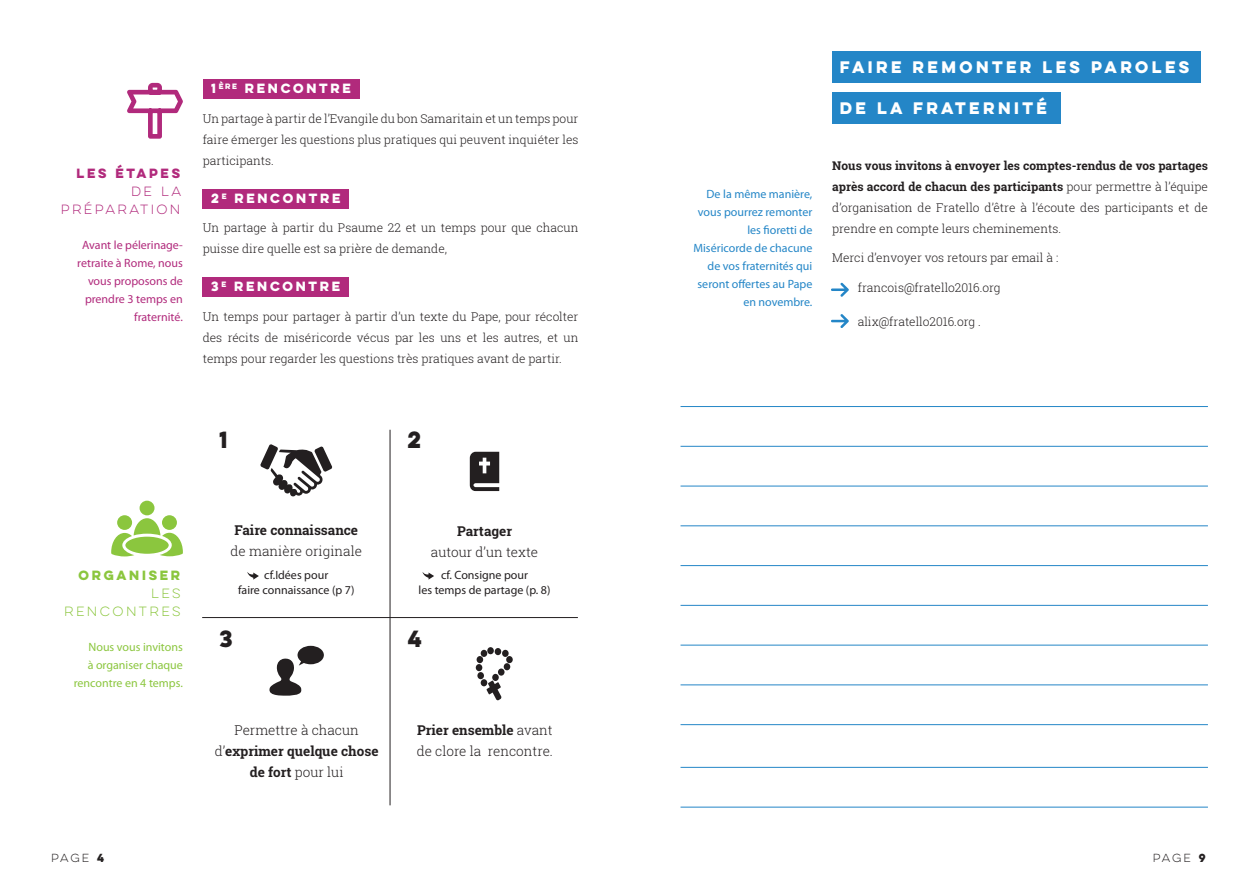
<style>
.page{position:relative;width:1259px;height:893px;background:#fff}
.page>*{position:absolute;margin:0;border:0;box-sizing:border-box;transform-origin:0 0}
.t1{font:700 21px "Lulo Clean One";color:#231f20}
.t2{font:700 15px "Lulo Clean One";color:#fff}
.t3{font:300 13.5px/21px "Roboto Slab";color:#231f20}
.t4{font:700 13.5px/21px "Roboto Slab";color:#231f20;text-align:center}
.t5{font:300 12px/21px "Roboto Slab";color:#231f20;text-align:justify}
.t6{font:12px/18px "Myriad Pro";color:#2486c7;text-align:right}
.t7{font:12px/18px "Myriad Pro";color:#b12a7c;text-align:right}
.t8{font:12px/14.4px "Myriad Pro";color:#231f20;text-align:center}
.t9{font:12px/18px "Myriad Pro";color:#8bc63e;text-align:right}
.t10{font:700 12px "Lulo Clean One";color:#fff}
.t11{font:12px/18px "Lulo Clean One";color:#b12a7c;text-align:right}
.t12{font:12px/18px "Lulo Clean One";color:#8bc63e;text-align:right}
.t13{font:10.5px "Lulo Clean One";letter-spacing:-.045em;color:#231f20}
.s1{font-weight:700}
.s2{font-weight:300}
</style>
<div class="page">
<div style="left:203px;top:278px;width:146px;height:19px;background:#b12a7c"></div>
<div style="left:203px;top:189px;width:146px;height:19px;background:#b12a7c"></div>
<svg style="left:127px;top:83px;width:56px;height:56px"></svg>
<div style="left:140px;top:501px;width:14px;height:14px;background:#8bc63e;border-radius:50%"></div>
<svg style="left:162px;top:515px;width:15px;height:15px"></svg>
<svg style="left:117px;top:515px;width:15px;height:15px"></svg>
<svg style="left:111px;top:518px;width:72px;height:38px"></svg>
<div style="left:203px;top:80px;width:156px;height:19px;background:#b12a7c"></div>
<svg style="left:486px;top:680px;width:15px;height:20px"></svg>
<div style="left:487px;top:647px;width:7px;height:7px;background:#231f20;border-radius:50%"></div>
<div style="left:495px;top:648px;width:6px;height:7px;background:#231f20;border-radius:50%"></div>
<div style="left:502px;top:650px;width:6px;height:7px;background:#231f20;border-radius:50%"></div>
<div style="left:506px;top:656px;width:7px;height:7px;background:#231f20;border-radius:50%"></div>
<div style="left:504px;top:663px;width:6px;height:7px;background:#231f20;border-radius:50%"></div>
<div style="left:498px;top:668px;width:6px;height:8px;background:#231f20;border-radius:50%"></div>
<div style="left:492px;top:674px;width:7px;height:7px;background:#231f20;border-radius:50%"></div>
<div style="left:481px;top:650px;width:6px;height:7px;background:#231f20;border-radius:50%"></div>
<div style="left:476px;top:656px;width:7px;height:7px;background:#231f20;border-radius:50%"></div>
<div style="left:476px;top:664px;width:6px;height:7px;background:#231f20;border-radius:50%"></div>
<div style="left:477px;top:672px;width:7px;height:7px;background:#231f20;border-radius:50%"></div>
<div style="left:481px;top:679px;width:6px;height:7px;background:#231f20;border-radius:50%"></div>
<svg style="left:470px;top:452px;width:29px;height:39px"></svg>
<svg style="left:260px;top:444px;width:72px;height:53px"></svg>
<svg style="left:269px;top:646px;width:55px;height:50px"></svg>
<hr style="left:202px;top:617px;width:376px;height:1px;background:#231f20">
<hr style="left:390px;top:430px;width:1px;height:375px;background:#231f20">
<svg style="left:247px;top:572px;width:12px;height:8px"></svg>
<svg style="left:422px;top:572px;width:12px;height:8px"></svg>
<div style="left:832px;top:51px;width:368px;height:32px;background:#2486c7"></div>
<div style="left:832px;top:92px;width:229px;height:32px;background:#2486c7"></div>
<svg style="left:831px;top:283px;width:18px;height:14px"></svg>
<svg style="left:831px;top:314px;width:18px;height:14px"></svg>
<hr style="left:680px;top:406px;width:528px;height:1px;background:#2486c7">
<hr style="left:680px;top:446px;width:528px;height:1px;background:#2486c7">
<hr style="left:680px;top:486px;width:528px;height:1px;background:#2486c7">
<hr style="left:680px;top:525px;width:528px;height:1px;background:#2486c7">
<hr style="left:680px;top:565px;width:528px;height:1px;background:#2486c7">
<hr style="left:680px;top:605px;width:528px;height:1px;background:#2486c7">
<hr style="left:680px;top:645px;width:528px;height:1px;background:#2486c7">
<hr style="left:680px;top:684px;width:528px;height:1px;background:#2486c7">
<hr style="left:680px;top:724px;width:528px;height:1px;background:#2486c7">
<hr style="left:680px;top:767px;width:528px;height:1px;background:#2486c7">
<hr style="left:680px;top:807px;width:528px;height:1px;background:#2486c7">
<p class="t11" style="left:61px;top:164px;width:124px"><span class="s1">LES ÉTAPES<br></span>DE LA<br>PRÉPARATION</p>
<p class="t7" style="left:77px;top:235px;width:107px">Avant le pélerinage&shy;retraite à Rome, nous vous proposons de prendre 3 temps en fraternité.</p>
<p class="t10" style="left:211px;top:79px;width:144px">1<sup>ÈRE</sup> RENCONTRE</p>
<p class="t5" style="left:203px;top:108px;width:377px">Un partage à partir de l’Evangile du bon Samaritain et un temps pour faire émerger les questions plus pratiques qui peuvent inquiéter les participants.</p>
<p class="t10" style="left:211px;top:189px;width:133px">2<sup>E</sup> RENCONTRE</p>
<p class="t5" style="left:203px;top:217px;width:377px">Un partage à partir du Psaume 22 et un temps pour que chacun puisse dire quelle est sa prière de demande,</p>
<p class="t10" style="left:211px;top:277px;width:133px">3<sup>E</sup> RENCONTRE</p>
<p class="t5" style="left:203px;top:306px;width:377px">Un temps pour partager à partir d’un texte du Pape, pour récolter des récits de miséricorde vécus par les uns et les autres, et un temps pour regarder les questions très pratiques avant de partir.</p>
<p class="t1" style="left:219px;top:423px;width:15px">1</p>
<p class="t1" style="left:407px;top:423px;width:20px">2</p>
<p class="t12" style="left:64px;top:567px;width:120px"><span class="s1">ORGANISER<br></span>LES<br>RENCONTRES</p>
<p class="t9" style="left:74px;top:638px;width:111px">Nous vous invitons<br>à organiser chaque rencontre en 4 temps.</p>
<p class="t13" style="left:51px;top:851px;width:57px">PAGE <span class="s1">4</span></p>
<p class="t3" style="left:231px;top:520px;width:133px"><span class="s1">Faire connaissance </span>de manière originale</p>
<p class="t8" style="left:238px;top:568px;width:118px">cf.Idées pour<br>faire connaissance (p 7)</p>
<p class="t1" style="left:219px;top:622px;width:19px">3</p>
<p class="t3" style="left:431px;top:520px;width:109px;text-align:center"><span class="s1">Partager<br></span>autour d’un texte</p>
<p class="t8" style="left:418px;top:568px;width:133px">cf. Consigne pour<br>les temps de partage (p. 8)</p>
<p class="t1" style="left:408px;top:623px;width:20px">4</p>
<p class="t4" style="left:215px;top:719px;width:165px"><span class="s2">Permettre à chacun d’</span>exprimer quelque chose de fort <span class="s2">pour lui</span></p>
<p class="t3" style="left:417px;top:719px;width:138px"><span class="s1">Prier ensemble</span> avant de clore la rencontre.</p>
<p class="t6" style="left:693px;top:185px;width:120px">De la même manière, vous pourrez remonter les fioretti de<br>Miséricorde de chacune de vos fraternités qui seront offertes au Pape en novembre.</p>
<p class="t2" style="left:840px;top:56px;width:354px">FAIRE REMONTER LES PAROLES</p>
<p class="t2" style="left:840px;top:97px;width:212px">DE LA FRATERNITÉ</p>
<p class="t5" style="left:832px;top:155px;width:377px"><span class="s1">Nous vous invitons à envoyer les comptes-rendus de vos partages après accord de chacun des participants</span> pour permettre à l’équipe d’organisation de Fratello d’être à l’écoute des participants et de prendre en compte leurs cheminements.</p>
<p class="t5" style="left:832px;top:247px;width:227px">Merci d’envoyer vos retours par email à :</p>
<p class="t5" style="left:857px;top:277px;width:144px">francois@fratello2016.org</p>
<p class="t5" style="left:857px;top:311px;width:125px">alix@fratello2016.org .</p>
<p class="t13" style="left:1152px;top:851px;width:57px">PAGE <span class="s1">9</span></p>
</div>
